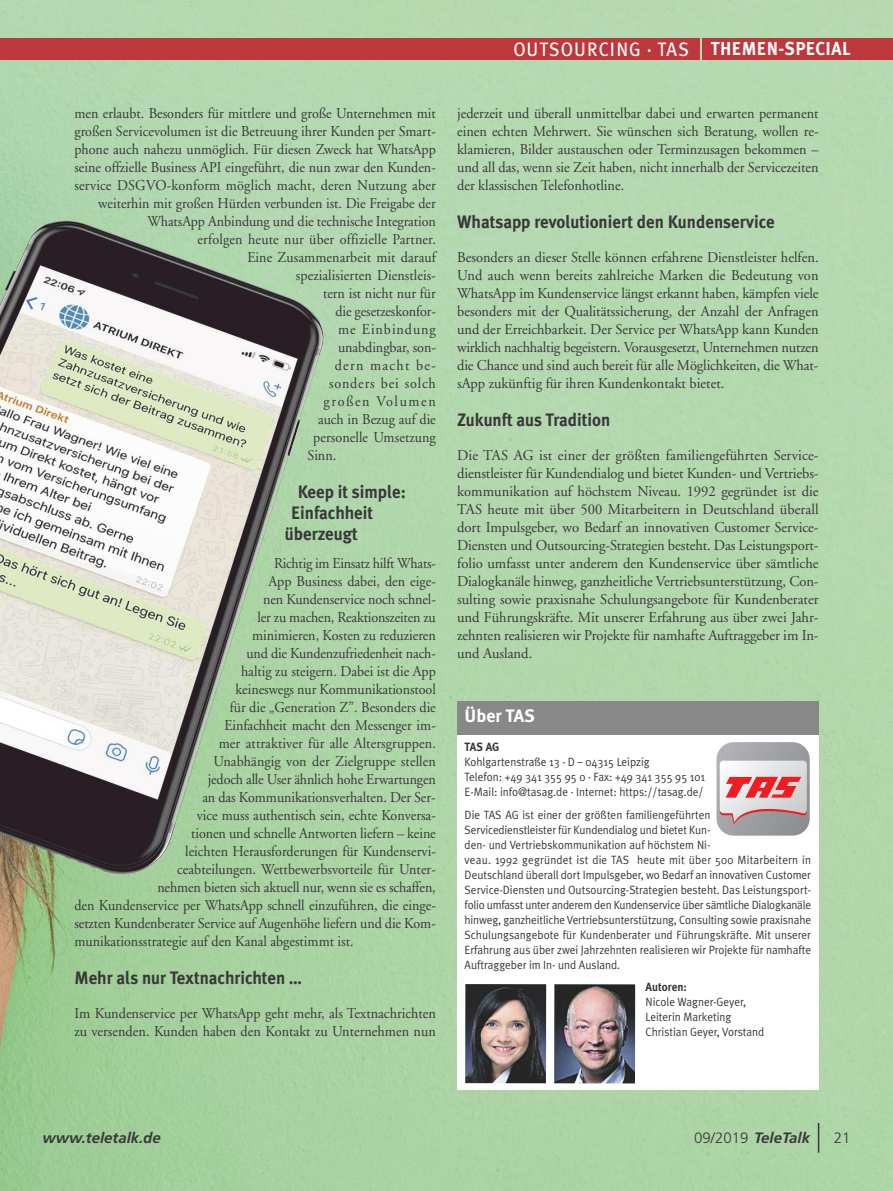
<style>
.page{position:relative;width:893px;height:1191px;background:#fff}
.page>*{position:absolute;margin:0;border:0;box-sizing:border-box;transform-origin:0 0}
.t1{font:19.5px "Meta Plus";letter-spacing:.05em;color:#fff;scale:.95 1}
.t2{font:700 18px "Meta Plus";color:#393839;scale:.94 1}
.t3{font:700 18px "Meta Plus";color:#fff}
.t4{font:15px "Adobe Garamond";color:#393839;scale:.94 1}
.t5{font:15px/18px "Adobe Garamond";color:#393839;text-align:justify}
.t6{font:15px/18px "Adobe Garamond";color:#393839;text-align:justify;scale:.96 1}
.t7{font:15px/18px "Adobe Garamond";color:#393839;scale:.95 1}
.t8{font:italic 700 15px "Frutiger";color:#393839}
.t9{font:15px "Adobe Garamond";letter-spacing:-.02em;color:#393839;scale:.94 1}
.t10{font:15px "Adobe Garamond";letter-spacing:.055em;color:#393839;scale:.94 1}
.t11{font:15px "Adobe Garamond";letter-spacing:.115em;color:#393839;scale:.94 1}
.t12{font:15px "Adobe Garamond";letter-spacing:.07em;color:#393839;scale:.94 1}
.t13{font:15px "Adobe Garamond";letter-spacing:.095em;color:#393839;scale:.94 1}
.t14{font:300 15px "Frutiger";color:#393839}
.t15{font:12px/15px "Meta Plus Normal";color:#393839;scale:.94 1}
.t16{font:700 12px "Meta Plus";color:#393839;scale:.94 1}
.s1{font-weight:700;font-size:18.75px}
.s2{font-weight:300;font-style:normal}
</style>
<div class="page">
<img style="left:0;top:0;width:893px;height:1191px">
<svg style="left:818px;top:1123px;width:1px;height:29px"></svg>
<div style="left:703px;top:38px;width:190px;height:22px;background:#bd383c"></div>
<div style="left:0;top:38px;width:699px;height:22px;background:#bd383c"></div>
<div style="left:457px;top:734px;width:362px;height:355px;background:#fff"></div>
<img style="left:465px;top:984px;width:81px;height:99px">
<img style="left:554px;top:984px;width:81px;height:99px">
<div style="left:457px;top:701px;width:362px;height:33px;background:#888"></div>
<div style="left:716px;top:742px;width:94px;height:93px;background:linear-gradient(to right,#afb0b4,#919396);border-radius:17px"></div>
<svg style="left:720px;top:760px;width:87px;height:64px;background:#d8abae"></svg>
<img style="left:292px;top:356px;width:27px;height:92px">
<h1 class="t1" style="left:513px;top:38px;width:356px">OUTSOURCING · TAS <span class="s1">THEMEN-SPECIAL</span></h1>
<p class="t4" style="left:74px;top:107px;width:386px">men erlaubt. Besonders für mittlere und große Unternehmen mit</p>
<p class="t4" style="left:74px;top:125px;width:386px">großen Servicevolumen ist die Betreuung ihrer Kunden per Smart-</p>
<p class="t4" style="left:74px;top:143px;width:386px">phone auch nahezu unmöglich. Für diesen Zweck hat WhatsApp</p>
<p class="t4" style="left:74px;top:161px;width:386px">seine offzielle Business API eingeführt, die nun zwar den Kunden-</p>
<p class="t4" style="left:74px;top:179px;width:386px">service DSGVO-konform möglich macht, deren Nutzung aber</p>
<p class="t4" style="left:98px;top:197px;width:361px">weiterhin mit großen Hürden verbunden ist. Die Freigabe der</p>
<p class="t4" style="left:147px;top:215px;width:308px">WhatsApp Anbindung und die technische Integration</p>
<p class="t4" style="left:198px;top:233px;width:255px">erfolgen heute nur über offizielle Partner.</p>
<p class="t4" style="left:247px;top:251px;width:202px">Eine Zusammenarbeit mit darauf</p>
<p class="t4" style="left:296px;top:269px;width:150px">spezialisierten Dienstleis-</p>
<p class="t4" style="left:323px;top:287px;width:122px">tern ist nicht nur für</p>
<p class="t4" style="left:335px;top:305px;width:108px">die gesetzeskonfor-</p>
<p class="t12" style="left:338px;top:323px;width:106px">me Einbindung</p>
<p class="t4" style="left:338px;top:341px;width:105px">unabdingbar, son-</p>
<p class="t13" style="left:335px;top:359px;width:109px">dern macht be-</p>
<p class="t10" style="left:329px;top:377px;width:115px">sonders bei solch</p>
<p class="t11" style="left:324px;top:395px;width:121px">großen Volumen</p>
<p class="t4" style="left:318px;top:413px;width:127px">auch in Bezug auf die</p>
<p class="t4" style="left:313px;top:431px;width:132px">personelle Umsetzung</p>
<p class="t4" style="left:308px;top:449px;width:32px">Sinn.</p>
<p class="t2" style="left:298px;top:481px;width:116px">Keep it simple:</p>
<p class="t2" style="left:291px;top:502px;width:89px">Einfachheit</p>
<p class="t2" style="left:285px;top:523px;width:79px">überzeugt</p>
<p class="t9" style="left:274px;top:557px;width:174px">Richtig im Einsatz hilft Whats-</p>
<p class="t4" style="left:269px;top:575px;width:179px">App Business dabei, den eige-</p>
<p class="t4" style="left:263px;top:593px;width:185px">nen Kundenservice noch schnel-</p>
<p class="t4" style="left:257px;top:611px;width:191px">ler zu machen, Reaktionszeiten zu</p>
<p class="t4" style="left:252px;top:629px;width:197px">minimieren, Kosten zu reduzieren</p>
<p class="t4" style="left:246px;top:647px;width:203px">und die Kundenzufriedenheit nach-</p>
<p class="t4" style="left:241px;top:665px;width:209px">haltig zu steigern. Dabei ist die App</p>
<p class="t4" style="left:236px;top:683px;width:215px">keineswegs nur Kommunikationstool</p>
<p class="t4" style="left:230px;top:701px;width:221px">für die „Generation Z”. Besonders die</p>
<p class="t4" style="left:224px;top:719px;width:226px">Einfachheit macht den Messenger im-</p>
<p class="t4" style="left:219px;top:737px;width:232px">mer attraktiver für alle Altersgruppen.</p>
<p class="t4" style="left:213px;top:755px;width:238px">Unabhängig von der Zielgruppe stellen</p>
<p class="t4" style="left:208px;top:773px;width:244px">jedoch alle User ähnlich hohe Erwartungen</p>
<p class="t4" style="left:202px;top:791px;width:250px">an das Kommunikationsverhalten. Der Ser-</p>
<p class="t4" style="left:197px;top:809px;width:256px">vice muss authentisch sein, echte Konversa-</p>
<p class="t4" style="left:191px;top:827px;width:262px">tionen und schnelle Antworten liefern – keine</p>
<p class="t4" style="left:185px;top:845px;width:268px">leichten Herausforderungen für Kundenservi-</p>
<p class="t4" style="left:177px;top:863px;width:277px">ceabteilungen. Wettbewerbsvorteile für Unter-</p>
<p class="t4" style="left:157px;top:881px;width:298px">nehmen bieten sich aktuell nur, wenn sie es schaffen,</p>
<p class="t4" style="left:74px;top:899px;width:386px">den Kundenservice per WhatsApp schnell einzuführen, die einge-</p>
<p class="t4" style="left:74px;top:917px;width:386px">setzten Kundenberater Service auf Augenhöhe liefern und die Kom-</p>
<p class="t4" style="left:74px;top:935px;width:299px">munikationsstrategie auf den Kanal abgestimmt ist.</p>
<p class="t2" style="left:74px;top:967px;width:243px">Mehr als nur Textnachrichten …</p>
<p class="t7" style="left:74px;top:1005px;width:382px">Im Kundenservice per WhatsApp geht mehr, als Textnachrichten zu versenden. Kunden haben den Kontakt zu Unternehmen nun</p>
<p class="t7" style="left:457px;top:105px;width:382px;text-align:justify">jederzeit und überall unmittelbar dabei und erwarten permanent einen echten Mehrwert. Sie wünschen sich Beratung, wollen re&shy;klamieren, Bilder austauschen oder Terminzusagen bekommen – und all das, wenn sie Zeit haben, nicht innerhalb der Servicezeiten der klassischen Telefonhotline.</p>
<p class="t2" style="left:457px;top:211px;width:339px">Whatsapp revolutioniert den Kundenservice</p>
<p class="t6" style="left:457px;top:249px;width:378px">Besonders an dieser Stelle können erfahrene Dienstleister helfen.<br>Und auch wenn bereits zahlreiche Marken die Bedeutung von WhatsApp im Kundenservice längst erkannt haben, kämpfen viele besonders mit der Qualitätssicherung, der Anzahl der Anfragen und der Erreichbarkeit. Der Service per WhatsApp kann Kunden wirklich nachhaltig begeistern. Vorausgesetzt, Unternehmen nutzen die Chance und sind auch bereit für alle Möglichkeiten, die What&shy;sApp zukünftig für ihren Kundenkontakt bietet.</p>
<p class="t2" style="left:457px;top:409px;width:164px">Zukunft aus Tradition</p>
<p class="t5" style="left:457px;top:447px;width:363px">Die TAS AG ist einer der größten familiengeführten Service&shy;dienstleister für Kundendialog und bietet Kunden- und Vertriebs&shy;kommunikation auf höchstem Niveau. 1992 gegründet ist die TAS heute mit über 500 Mitarbeitern in Deutschland überall dort Impulsgeber, wo Bedarf an innovativen Customer Service-Diensten und Outsourcing-Strategien besteht. Das Leistungsport&shy;folio umfasst unter anderem den Kundenservice über sämtliche Dialogkanäle hinweg, ganzheitliche Vertriebsunterstützung, Con&shy;sulting sowie praxisnahe Schulungsangebote für Kundenberater und Führungskräfte. Mit unserer Erfahrung aus über zwei Jahr&shy;zehnten realisieren wir Projekte für namhafte Auftraggeber im In&shy;und Ausland.</p>
<p class="t3" style="left:465px;top:705px;width:72px">Über TAS</p>
<p class="t16" style="left:465px;top:740px;width:39px">TAS AG</p>
<p class="t15" style="left:465px;top:754px;width:257px">Kohlgartenstraße 13 · D – 04315 Leipzig<br>Telefon: +49 341 355 95 0 · Fax: +49 341 355 95 101<br>E-Mail: info@tasag.de · Internet: https://tasag.de/</p>
<p class="t15" style="left:465px;top:807px;width:370px">Die TAS AG ist einer der größten familiengeführten<br>Servicedienstleister für Kundendialog und bietet Kun-<br>den- und Vertriebskommunikation auf höchstem Ni-<br>veau. 1992 gegründet ist die TAS heute mit über 500 Mitarbeitern in Deutschland überall dort Impulsgeber, wo Bedarf an innovativen Customer Service-Diensten und Outsourcing-Strategien besteht. Das Leistungsport&shy;folio umfasst unter anderem den Kundenservice über sämtliche Dialogkanäle hinweg, ganzheitliche Vertriebsunterstützung, Consulting sowie praxisnahe Schulungsangebote für Kundenberater und Führungskräfte. Mit unserer Erfahrung aus über zwei Jahrzehnten realisieren wir Projekte für namhafte Auftraggeber im In- und Ausland.</p>
<p class="t16" style="left:646px;top:980px;width:46px">Autoren:</p>
<p class="t15" style="left:646px;top:994px;width:128px">Nicole Wagner-Geyer,<br>Leiterin Marketing<br>Christian Geyer, Vorstand</p>
<p class="t8" style="left:43px;top:1131px;width:120px">www.teletalk.de</p>
<p class="t8" style="left:694px;top:1131px;width:117px"><span class="s2">09/2019</span> TeleTalk</p>
<p class="t14" style="left:834px;top:1131px;width:18px">21</p>
</div>
